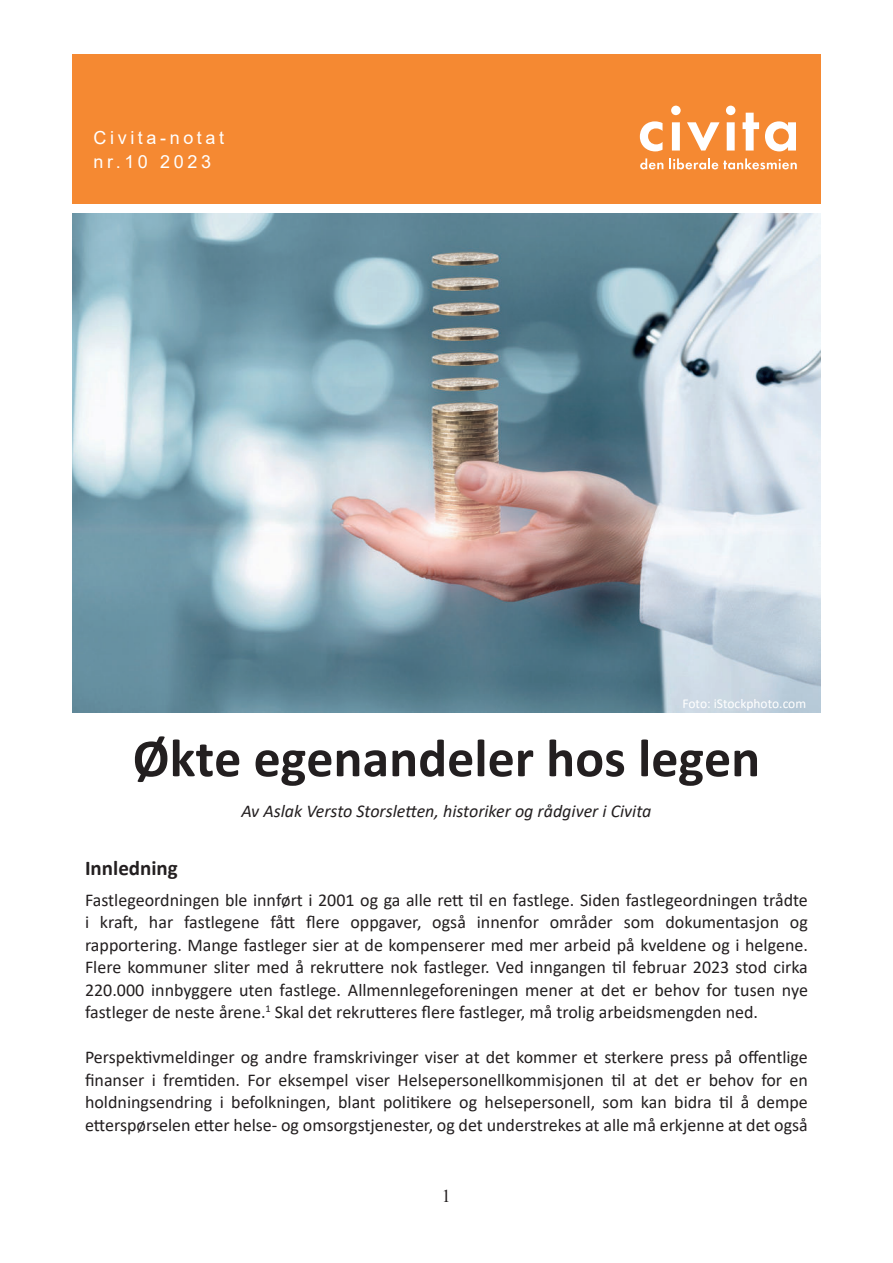
<style>
.page{position:relative;width:893px;height:1263px;background:#fff}
.page>*{position:absolute;margin:0;border:0;box-sizing:border-box;transform-origin:0 0}
.t1{font:700 54px "Calibri";color:#231f20}
.t2{font:700 21px "Calibri";color:#231f20}
.t3{font:18px/22.5px "Calibri";color:#231f20;text-align:justify}
.t4{font:italic 18px "Calibri";color:#231f20}
.t5{font:18px/24px "Arial";letter-spacing:.2em;color:#fff}
.t6{font:18px "Times New Roman";color:#231f20}
.t7{font:13.5px "Calibri";color:#fff}
</style>
<div class="page">
<div style="left:72px;top:54px;width:749px;height:44px;background:#f58932"></div>
<div style="left:72px;top:60px;width:749px;height:144px;background:#f58932"></div>
<svg style="left:640px;top:121px;width:22px;height:30px"></svg>
<svg style="left:671px;top:106px;width:10px;height:45px"></svg>
<svg style="left:687px;top:122px;width:32px;height:29px"></svg>
<svg style="left:726px;top:106px;width:9px;height:45px"></svg>
<svg style="left:742px;top:113px;width:17px;height:38px"></svg>
<svg style="left:765px;top:121px;width:31px;height:30px"></svg>
<svg style="left:640px;top:158px;width:23px;height:11px"></svg>
<svg style="left:669px;top:158px;width:128px;height:11px"></svg>
<img style="left:72px;top:213px;width:749px;height:499px">
<p class="t5" style="left:94px;top:125px;width:132px">Civita-notat nr.10 2023</p>
<p class="t7" style="left:682px;top:694px;width:125px">Foto: iStockphoto.com</p>
<h1 class="t1" style="left:133px;top:736px;width:629px">Økte egenandeler hos legen</h1>
<p class="t4" style="left:241px;top:798px;width:411px">Av Aslak Versto Storsletten, historiker og rådgiver i Civita</p>
<p class="t2" style="left:85px;top:859px;width:94px">Innledning</p>
<p class="t3" style="left:85px;top:888px;width:724px">Fastlegeordningen ble innført i 2001 og ga alle rett til en fastlege. Siden fastlegeordningen trådte i kraft, har fastlegene fått flere oppgaver, også innenfor områder som dokumentasjon og rapportering. Mange fastleger sier at de kompenserer med mer arbeid på kveldene og i helgene.<br>Flere kommuner sliter med å rekruttere nok fastleger. Ved inngangen til februar 2023 stod cirka 220.000 innbyggere uten fastlege. Allmennlegeforeningen mener at det er behov for tusen nye fastleger de neste årene.<sup>1</sup> Skal det rekrutteres flere fastleger, må trolig arbeidsmengden ned.</p>
<p class="t3" style="left:85px;top:1045px;width:724px">Perspektivmeldinger og andre framskrivinger viser at det kommer et sterkere press på offentlige finanser i fremtiden. For eksempel viser Helsepersonellkommisjonen til at det er behov for en holdningsendring i befolkningen, blant politikere og helsepersonell, som kan bidra til å dempe etterspørselen etter helse- og omsorgstjenester, og det understrekes at alle må erkjenne at det også</p>
<p class="t6" style="left:442px;top:1185px;width:10px">1</p>
</div>
